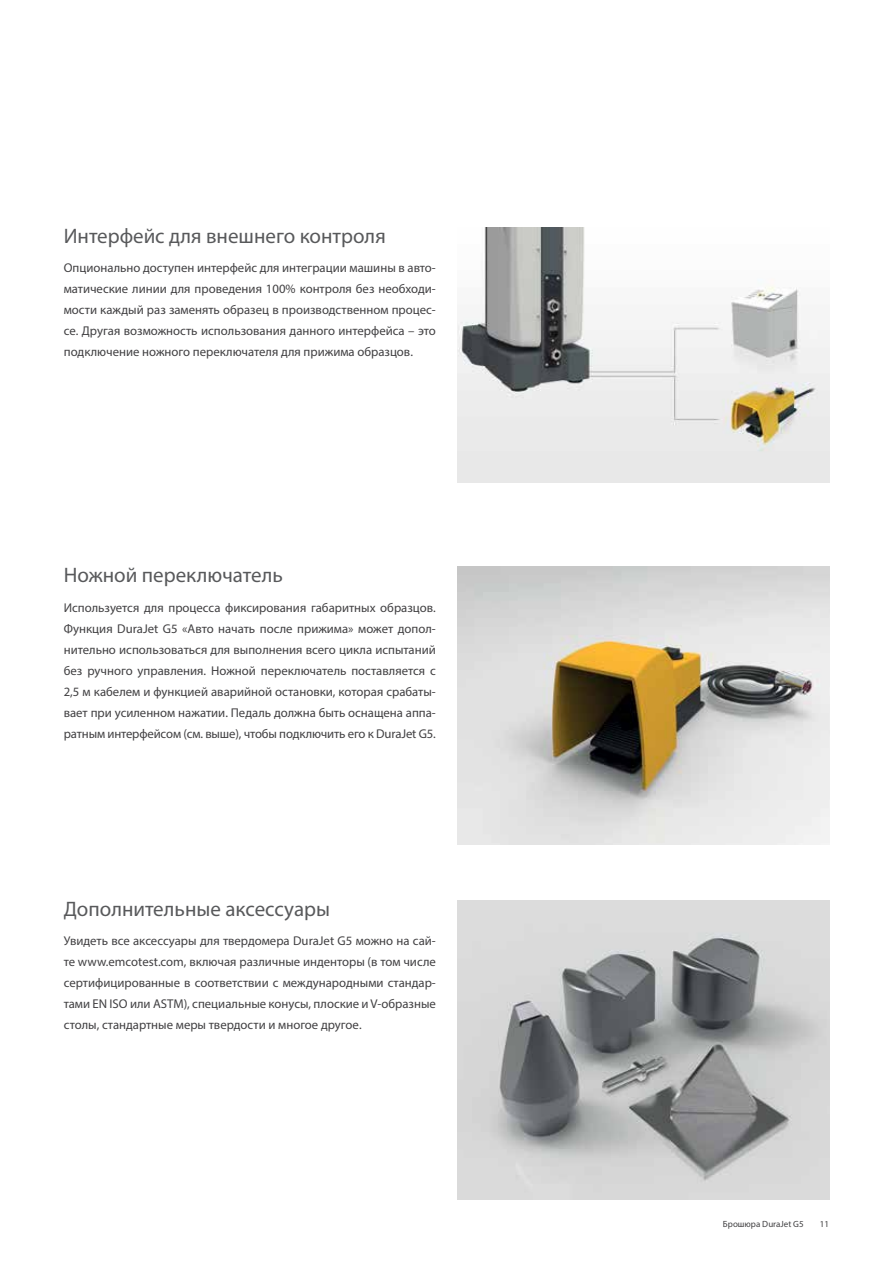
<style>
.page{position:relative;width:893px;height:1263px;background:#fff}
.page>*{position:absolute;margin:0;border:0;box-sizing:border-box;transform-origin:0 0}
.t1{font:21px "Myriad Pro";color:#58595b}
.t2{font:12.75px/21px "Myriad Pro";color:#414042;text-align:justify}
.t3{font:9px "Myriad Pro";color:#414042}
</style>
<div class="page">
<img style="left:457px;top:227px;width:372px;height:255px">
<img style="left:457px;top:900px;width:372px;height:299px">
<img style="left:457px;top:567px;width:372px;height:278px">
<h1 class="t1" style="left:64px;top:223px;width:323px">Интерфейс для внешнего контроля</h1>
<p class="t2" style="left:64px;top:257px;width:374px">Опционально доступен интерфейс для интеграции машины в авто&shy;матические линии для проведения 100% контроля без необходи&shy;мости каждый раз заменять образец в производственном процес&shy;се. Другая возможность использования данного интерфейса – это подключение ножного переключателя для прижима образцов.</p>
<h1 class="t1" style="left:64px;top:562px;width:221px">Ножной переключатель</h1>
<p class="t2" style="left:64px;top:597px;width:374px">Используется для процесса фиксирования габаритных образцов.<br>Функция DuraJet G5 «Авто начать после прижима» может допол&shy;нительно использоваться для выполнения всего цикла испытаний без ручного управления. Ножной переключатель поставляется с 2,5 м кабелем и функцией аварийной остановки, которая срабаты&shy;вает при усиленном нажатии. Педаль должна быть оснащена аппа&shy;ратным интерфейсом (см. выше), чтобы подключить его к DuraJet G5.</p>
<h1 class="t1" style="left:64px;top:896px;width:268px">Дополнительные аксессуары</h1>
<p class="t2" style="left:64px;top:930px;width:374px">Увидеть все аксессуары для твердомера DuraJet G5 можно на сай&shy;те www.emcotest.com, включая различные инденторы (в том числе сертифицированные в соответствии с международными стандар&shy;тами EN ISO или ASTM), специальные конусы, плоские и V-образные столы, стандартные меры твердости и многое другое.</p>
<p class="t3" style="left:723px;top:1218px;width:82px">Брошюра DuraJet G5</p>
<p class="t3" style="left:820px;top:1218px;width:11px">11</p>
</div>
